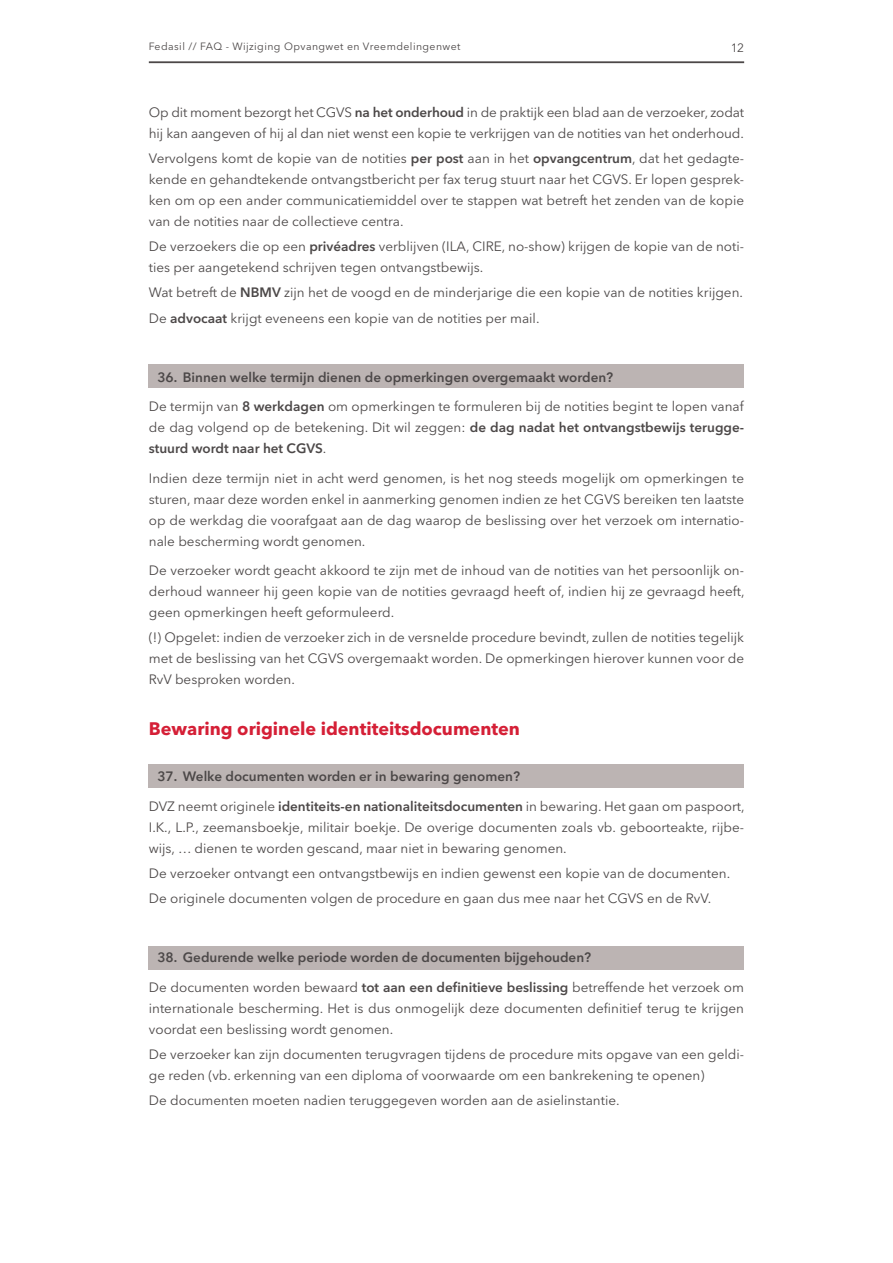
<style>
.page{position:relative;width:893px;height:1263px;background:#fff}
.page>*{position:absolute;margin:0;border:0;box-sizing:border-box;transform-origin:0 0}
.t1{font:700 18px "Avenir Next LT Pro";color:#d51f36}
.t2{font:13.5px/21px "Avenir Next LT Pro";color:#4c4848;text-align:justify}
.t3{font:600 13.5px "Avenir Next LT Pro";color:#4c4848}
.t4{font:12px "Avenir Next LT Pro";color:#4c4848}
.t5{font:10.5px "Avenir Next LT Pro";letter-spacing:.04em;color:#4c4848}
.s1{font-weight:600}
</style>
<div class="page">
<hr style="left:149px;top:61px;width:595px;height:2px;background:#4c4848">
<div style="left:149px;top:364px;width:595px;height:24px;background:#bcb4b3"></div>
<div style="left:149px;top:764px;width:595px;height:24px;background:#bcb4b3"></div>
<div style="left:149px;top:946px;width:595px;height:23px;background:#bcb4b3"></div>
<p class="t5" style="left:149px;top:41px;width:313px">Fedasil // FAQ - Wijziging Opvangwet en Vreemdelingenwet</p>
<p class="t4" style="left:731px;top:40px;width:15px">12</p>
<p class="t2" style="left:149px;top:101px;width:597px">Op dit moment bezorgt het CGVS <span class="s1">na het onderhoud</span> in de praktijk een blad aan de verzoeker, zodat hij kan aangeven of hij al dan niet wenst een kopie te verkrijgen van de notities van het onderhoud.</p>
<p class="t2" style="left:149px;top:147px;width:597px">Vervolgens komt de kopie van de notities <span class="s1">per post</span> aan in het <span class="s1">opvangcentrum</span>, dat het gedagte&shy;kende en gehandtekende ontvangstbericht per fax terug stuurt naar het CGVS. Er lopen gesprek&shy;ken om op een ander communicatiemiddel over te stappen wat betreft het zenden van de kopie van de notities naar de collectieve centra.</p>
<p class="t2" style="left:149px;top:236px;width:597px">De verzoekers die op een <span class="s1">privéadres</span> verblijven (ILA, CIRE, no-show) krijgen de kopie van de noti&shy;ties per aangetekend schrijven tegen ontvangstbewijs.</p>
<p class="t2" style="left:149px;top:282px;width:596px">Wat betreft de <span class="s1">NBMV</span> zijn het de voogd en de minderjarige die een kopie van de notities krijgen.</p>
<p class="t2" style="left:149px;top:307px;width:392px">De <span class="s1">advocaat</span> krijgt eveneens een kopie van de notities per mail.</p>
<p class="t3" style="left:157px;top:369px;width:457px">36. Binnen welke termijn dienen de opmerkingen overgemaakt worden?</p>
<p class="t2" style="left:149px;top:396px;width:597px">De termijn van <span class="s1">8 werkdagen</span> om opmerkingen te formuleren bij de notities begint te lopen vanaf de dag volgend op de betekening. Dit wil zeggen: <span class="s1">de dag nadat het ontvangstbewijs terugge&shy;stuurd wordt naar het CGVS</span>.</p>
<p class="t2" style="left:149px;top:467px;width:597px">Indien deze termijn niet in acht werd genomen, is het nog steeds mogelijk om opmerkingen te sturen, maar deze worden enkel in aanmerking genomen indien ze het CGVS bereiken ten laatste op de werkdag die voorafgaat aan de dag waarop de beslissing over het verzoek om internatio&shy;nale bescherming wordt genomen.</p>
<p class="t2" style="left:149px;top:560px;width:597px">De verzoeker wordt geacht akkoord te zijn met de inhoud van de notities van het persoonlijk on&shy;derhoud wanneer hij geen kopie van de notities gevraagd heeft of, indien hij ze gevraagd heeft, geen opmerkingen heeft geformuleerd.</p>
<p class="t2" style="left:149px;top:627px;width:597px">(!) Opgelet: indien de verzoeker zich in de versnelde procedure bevindt, zullen de notities tegelijk met de beslissing van het CGVS overgemaakt worden. De opmerkingen hierover kunnen voor de RvV besproken worden.</p>
<p class="t1" style="left:149px;top:717px;width:373px">Bewaring originele identiteitsdocumenten</p>
<p class="t3" style="left:157px;top:768px;width:364px">37. Welke documenten worden er in bewaring genomen?</p>
<p class="t2" style="left:149px;top:796px;width:597px">DVZ neemt originele <span class="s1">identiteits-en nationaliteitsdocumenten</span> in bewaring. Het gaan om paspoort, I.K., L.P., zeemansboekje, militair boekje. De overige documenten zoals vb. geboorteakte, rijbe&shy;wijs, … dienen te worden gescand, maar niet in bewaring genomen.</p>
<p class="t2" style="left:149px;top:863px;width:583px">De verzoeker ontvangt een ontvangstbewijs en indien gewenst een kopie van de documenten.</p>
<p class="t2" style="left:149px;top:888px;width:564px">De originele documenten volgen de procedure en gaan dus mee naar het CGVS en de RvV.</p>
<p class="t3" style="left:157px;top:949px;width:435px">38. Gedurende welke periode worden de documenten bijgehouden?</p>
<p class="t2" style="left:149px;top:977px;width:597px">De documenten worden bewaard <span class="s1">tot aan een definitieve beslissing</span> betreffende het verzoek om internationale bescherming. Het is dus onmogelijk deze documenten definitief terug te krijgen voordat een beslissing wordt genomen.</p>
<p class="t2" style="left:149px;top:1044px;width:597px">De verzoeker kan zijn documenten terugvragen tijdens de procedure mits opgave van een geldi&shy;ge reden (vb. erkenning van een diploma of voorwaarde om een bankrekening te openen)</p>
<p class="t2" style="left:149px;top:1090px;width:472px">De documenten moeten nadien teruggegeven worden aan de asielinstantie.</p>
</div>
